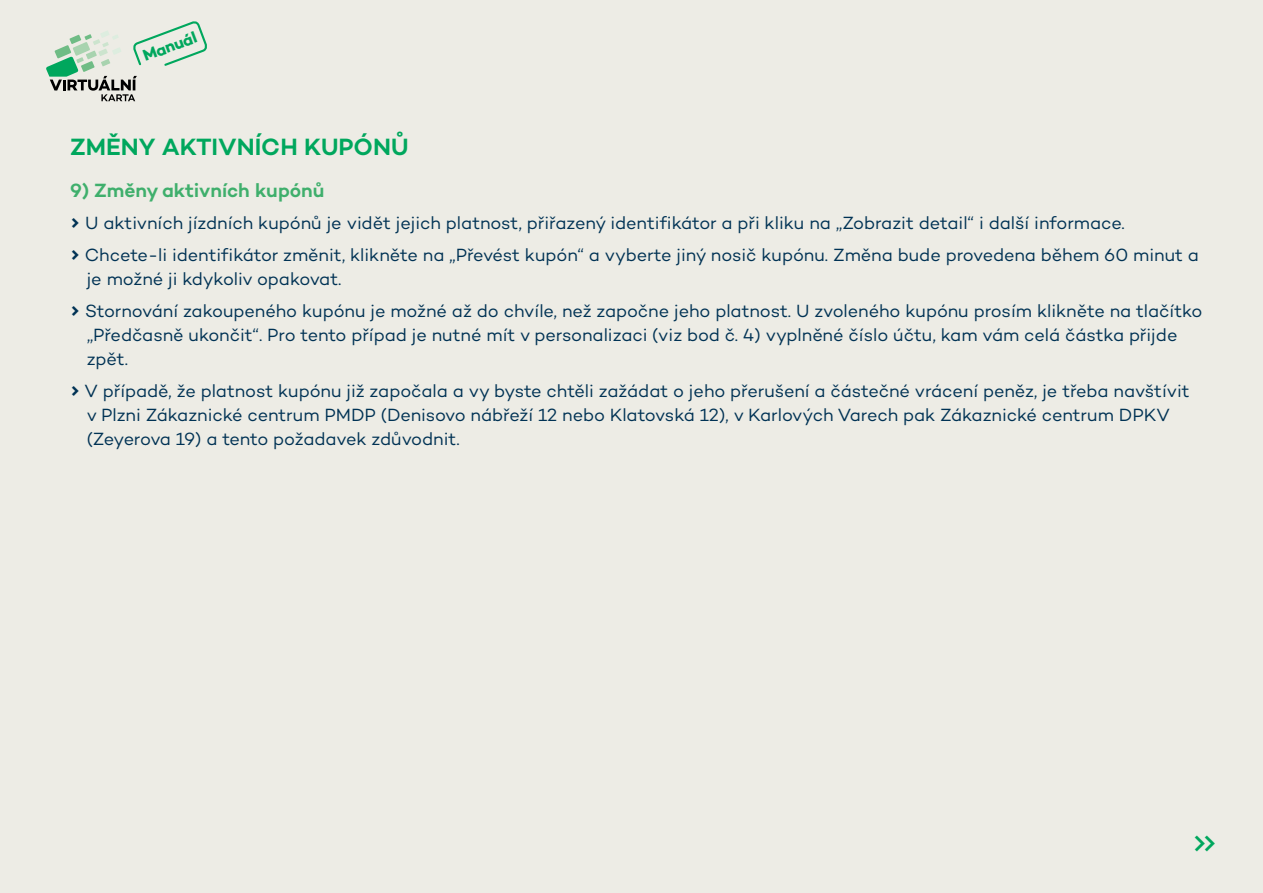
<style>
.page{position:relative;width:1263px;height:893px;background:#edece5}
.page>*{position:absolute;margin:0;border:0;box-sizing:border-box;transform-origin:0 0}
.t1{font:500 31.05px "Campton";color:#00a75d}
.t2{font:600 24px "Campton";color:#00a75d}
.t3{font:600 19.5px "Campton";letter-spacing:-.005em;color:#3faf6c}
.t4{font:18px/24px "Campton";letter-spacing:-.005em;color:#003254}
.t5{font:700 16.05px "Campton";color:#00a75d}
.s1{font-weight:700}
</style>
<div class="page">
<svg style="left:46px;top:21px;width:161px;height:80px"></svg>
<p class="t5" style="left:140px;top:46px;width:58px;rotate:-20deg">Manuál</p>
<h2 class="t2" style="left:70px;top:132px;width:340px">ZMĚNY AKTIVNÍCH KUPÓNŮ</h2>
<p class="t3" style="left:70px;top:178px;width:256px">9) Změny aktivních kupónů</p>
<p class="t4" style="left:70px;top:207px;width:1130px;line-height:32px"><span class="s1">↑</span> U aktivních jízdních kupónů je vidět jejich platnost, přiřazený identifikátor a při kliku na „Zobrazit detail“ i další informace.<br><span class="s1">↑</span> Chcete-li identifikátor změnit, klikněte na „Převést kupón“ a vyberte jiný nosič kupónu. Změna bude provedena během 60 minut a</p>
<p class="t4" style="left:70px;top:263px;width:1134px;line-height:32px;text-indent:17px">je možné ji kdykoliv opakovat.<br><span class="s1">↑</span> Stornování zakoupeného kupónu je možné až do chvíle, než započne jeho platnost. U zvoleného kupónu prosím klikněte na tlačítko</p>
<p class="t4" style="left:87px;top:322px;width:1092px">„Předčasně ukončit“. Pro tento případ je nutné mít v personalizaci (viz bod č. 4) vyplněné číslo účtu, kam vám celá částka přijde zpět.</p>
<p class="t4" style="left:87px;top:378px;width:1104px;text-indent:-17px"><span class="s1">↑</span> V případě, že platnost kupónu již započala a vy byste chtěli zažádat o jeho přerušení a částečné vrácení peněz, je třeba navštívit v Plzni Zákaznické centrum PMDP (Denisovo nábřeží 12 nebo Klatovská 12), v Karlových Varech pak Zákaznické centrum DPKV (Zeyerova 19) a tento požadavek zdůvodnit.</p>
<h1 class="t1" style="left:1191px;top:824px;width:29px">↑↑</h1>
</div>
